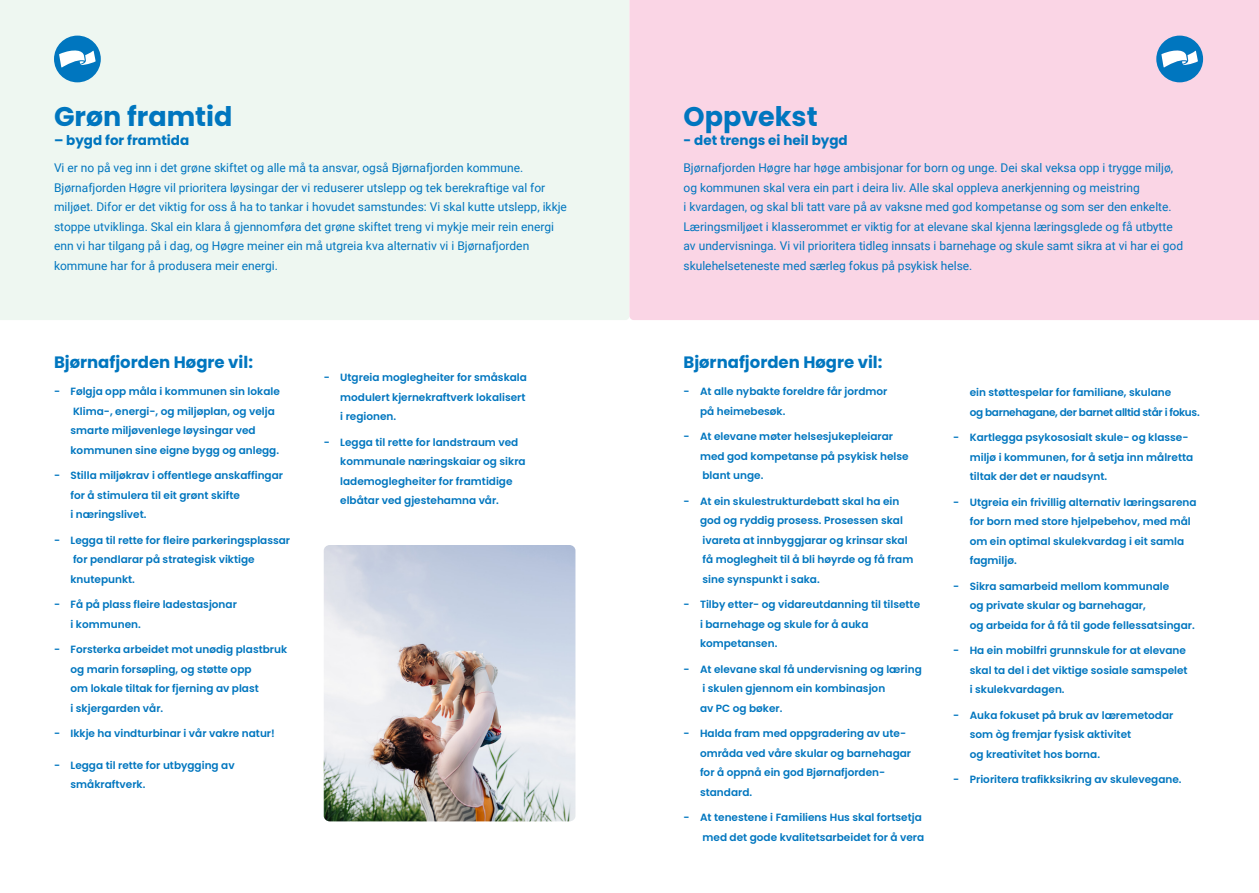
<style>
.page{position:relative;width:1259px;height:893px;background:#fff}
.page>*{position:absolute;margin:0;border:0;box-sizing:border-box;transform-origin:0 0}
.t1{font:700 27px "Poppins";color:#0076bf}
.t2{font:700 16.5px "Poppins";color:#0076bf}
.t3{font:700 13.5px "Poppins";color:#0076bf}
.t4{font:12px/19.5px "Roboto";color:#0076bf}
.t5{font:600 10.5px/19.5px "Poppins";color:#0076bf}
.t6{font:600 10.5px "Poppins";letter-spacing:-.03em;color:#0076bf}
</style>
<div class="page">
<div style="left:0;top:0;width:629px;height:320px;background:#eef7f1"></div>
<img style="left:324px;top:545px;width:251px;height:276px">
<svg style="left:54px;top:36px;width:47px;height:46px"></svg>
<div style="left:629px;top:0;width:630px;height:320px;background:#fad5e5"></div>
<svg style="left:1156px;top:36px;width:47px;height:46px"></svg>
<p class="t1" style="left:54px;top:101px;width:180px">Grøn framtid</p>
<p class="t3" style="left:54px;top:133px;width:137px">– bygd for framtida</p>
<p class="t4" style="left:54px;top:158px;width:471px">Vi er no på veg inn i det grøne skiftet og alle må ta ansvar, også Bjørnafjorden kommune.</p>
<p class="t4" style="left:54px;top:177px;width:514px">Bjørnafjorden Høgre vil prioritera løysingar der vi reduserer utslepp og tek berekraftige val for miljøet. Difor er det viktig for oss å ha to tankar i hovudet samstundes: Vi skal kutte utslepp, ikkje stoppe utviklinga. Skal ein klara å gjennomføra det grøne skiftet treng vi mykje meir rein energi enn vi har tilgang på i dag, og Høgre meiner ein må utgreia kva alternativ vi i Bjørnafjorden</p>
<p class="t4" style="left:54px;top:255px;width:225px">kommune har for å produsera meir energi.</p>
<p class="t2" style="left:54px;top:353px;width:200px">Bjørnafjorden Høgre vil:</p>
<p class="t5" style="left:54px;top:382px;width:227px">- Følgja opp måla i kommunen sin lokale</p>
<p class="t5" style="left:73px;top:401px;width:203px">Klima-, energi-, og miljøplan, og velja</p>
<p class="t5" style="left:70px;top:421px;width:210px">smarte miljøvenlege løysingar ved kommunen sine eigne bygg og anlegg.</p>
<p class="t5" style="left:54px;top:466px;width:231px">- Stilla miljøkrav i offentlege anskaffingar</p>
<p class="t5" style="left:70px;top:485px;width:171px">for å stimulera til eit grønt skifte</p>
<p class="t5" style="left:70px;top:505px;width:78px">i næringslivet.</p>
<p class="t5" style="left:54px;top:530px;width:238px">- Legga til rette for fleire parkeringsplassar</p>
<p class="t5" style="left:73px;top:550px;width:183px">for pendlarar på strategisk viktige</p>
<p class="t5" style="left:70px;top:569px;width:66px">knutepunkt.</p>
<p class="t5" style="left:54px;top:595px;width:184px">- Få på plass fleire ladestasjonar</p>
<p class="t5" style="left:70px;top:614px;width:72px">i kommunen.</p>
<p class="t5" style="left:54px;top:640px;width:235px">- Forsterka arbeidet mot unødig plastbruk</p>
<p class="t5" style="left:70px;top:659px;width:183px">og marin forsøpling, og støtte opp</p>
<p class="t5" style="left:70px;top:679px;width:190px">om lokale tiltak for fjerning av plast</p>
<p class="t5" style="left:70px;top:698px;width:94px">i skjergarden vår.</p>
<p class="t5" style="left:54px;top:724px;width:222px">- Ikkje ha vindturbinar i vår vakre natur!</p>
<p class="t5" style="left:54px;top:755px;width:182px">- Legga til rette for utbygging av</p>
<p class="t5" style="left:70px;top:775px;width:76px">småkraftverk.</p>
<p class="t5" style="left:324px;top:368px;width:205px">- Utgreia moglegheiter for småskala</p>
<p class="t5" style="left:340px;top:387px;width:187px">modulert kjernekraftverk lokalisert</p>
<p class="t5" style="left:340px;top:407px;width:57px">i regionen.</p>
<p class="t5" style="left:324px;top:432px;width:196px">- Legga til rette for landstraum ved</p>
<p class="t5" style="left:340px;top:452px;width:187px">kommunale næringskaiar og sikra</p>
<p class="t5" style="left:340px;top:471px;width:174px">lademoglegheiter for framtidige</p>
<p class="t5" style="left:340px;top:491px;width:160px">elbåtar ved gjestehamna vår.</p>
<p class="t1" style="left:683px;top:101px;width:136px">Oppvekst</p>
<p class="t3" style="left:683px;top:133px;width:166px">- det trengs ei heil bygd</p>
<p class="t4" style="left:683px;top:158px;width:491px">Bjørnafjorden Høgre har høge ambisjonar for born og unge. Dei skal veksa opp i trygge miljø,</p>
<p class="t4" style="left:683px;top:177px;width:458px">og kommunen skal vera ein part i deira liv. Alle skal oppleva anerkjenning og meistring</p>
<p class="t4" style="left:683px;top:197px;width:491px">i kvardagen, og skal bli tatt vare på av vaksne med god kompetanse og som ser den enkelte.<br>Læringsmiljøet i klasserommet er viktig for at elevane skal kjenna læringsglede og få utbytte</p>
<p class="t4" style="left:683px;top:236px;width:501px">av undervisninga. Vi vil prioritera tidleg innsats i barnehage og skule samt sikra at vi har ei god skulehelseteneste med særleg fokus på psykisk helse.</p>
<p class="t2" style="left:683px;top:353px;width:200px">Bjørnafjorden Høgre vil:</p>
<p class="t5" style="left:683px;top:382px;width:205px">- At alle nybakte foreldre får jordmor</p>
<p class="t5" style="left:700px;top:401px;width:87px">på heimebesøk.</p>
<p class="t5" style="left:683px;top:427px;width:211px">- At elevane møter helsesjukepleiarar</p>
<p class="t5" style="left:700px;top:446px;width:210px">med god kompetanse på psykisk helse</p>
<p class="t5" style="left:702px;top:466px;width:62px">blant unge.</p>
<p class="t5" style="left:683px;top:491px;width:217px">- At ein skulestrukturdebatt skal ha ein</p>
<p class="t5" style="left:700px;top:511px;width:204px">god og ryddig prosess. Prosessen skal</p>
<p class="t5" style="left:702px;top:530px;width:207px">ivareta at innbyggjarar og krinsar skal</p>
<p class="t5" style="left:702px;top:550px;width:212px">få moglegheit til å bli høyrde og få fram</p>
<p class="t5" style="left:702px;top:569px;width:119px">sine synspunkt i saka.</p>
<p class="t5" style="left:683px;top:595px;width:238px">- Tilby etter- og vidareutdanning til tilsette</p>
<p class="t5" style="left:700px;top:614px;width:170px">i barnehage og skule for å auka</p>
<p class="t5" style="left:700px;top:634px;width:79px">kompetansen.</p>
<p class="t5" style="left:683px;top:659px;width:240px">- At elevane skal få undervisning og læring</p>
<p class="t5" style="left:702px;top:679px;width:184px">i skulen gjennom ein kombinasjon</p>
<p class="t5" style="left:700px;top:698px;width:84px">av PC og bøker.</p>
<p class="t5" style="left:683px;top:724px;width:224px">- Halda fram med oppgradering av ute-</p>
<p class="t5" style="left:700px;top:743px;width:213px">områda ved våre skular og barnehagar</p>
<p class="t5" style="left:700px;top:763px;width:187px">for å oppnå ein god Bjørnafjorden-</p>
<p class="t5" style="left:700px;top:782px;width:54px">standard.</p>
<p class="t5" style="left:683px;top:808px;width:240px">- At tenestene i Familiens Hus skal fortsetja</p>
<p class="t5" style="left:702px;top:827px;width:223px">med det gode kvalitetsarbeidet for å vera</p>
<p class="t5" style="left:969px;top:383px;width:203px">ein støttespelar for familiane, skulane</p>
<p class="t6" style="left:969px;top:406px;width:231px">og barnehagane, der barnet alltid står i fokus.</p>
<p class="t5" style="left:953px;top:428px;width:237px">- Kartlegga psykososialt skule- og klasse-</p>
<p class="t5" style="left:969px;top:447px;width:225px">miljø i kommunen, for å setja inn målretta</p>
<p class="t5" style="left:969px;top:467px;width:139px">tiltak der det er naudsynt.</p>
<p class="t5" style="left:953px;top:492px;width:245px">- Utgreia ein frivillig alternativ læringsarena</p>
<p class="t5" style="left:969px;top:512px;width:223px">for born med store hjelpebehov, med mål</p>
<p class="t5" style="left:969px;top:531px;width:216px">om ein optimal skulekvardag i eit samla</p>
<p class="t5" style="left:969px;top:551px;width:49px">fagmiljø.</p>
<p class="t5" style="left:953px;top:576px;width:217px">- Sikra samarbeid mellom kommunale</p>
<p class="t5" style="left:969px;top:596px;width:178px">og private skular og barnehagar,</p>
<p class="t5" style="left:969px;top:615px;width:227px">og arbeida for å få til gode fellessatsingar.</p>
<p class="t5" style="left:953px;top:641px;width:234px">- Ha ein mobilfri grunnskule for at elevane</p>
<p class="t5" style="left:969px;top:660px;width:219px">skal ta del i det viktige sosiale samspelet</p>
<p class="t5" style="left:969px;top:680px;width:96px">i skulekvardagen.</p>
<p class="t5" style="left:953px;top:705px;width:222px">- Auka fokuset på bruk av læremetodar</p>
<p class="t5" style="left:969px;top:725px;width:163px">som òg fremjar fysisk aktivitet</p>
<p class="t5" style="left:969px;top:744px;width:132px">og kreativitet hos borna.</p>
<p class="t5" style="left:953px;top:770px;width:230px">- Prioritera trafikksikring av skulevegane.</p>
</div>
